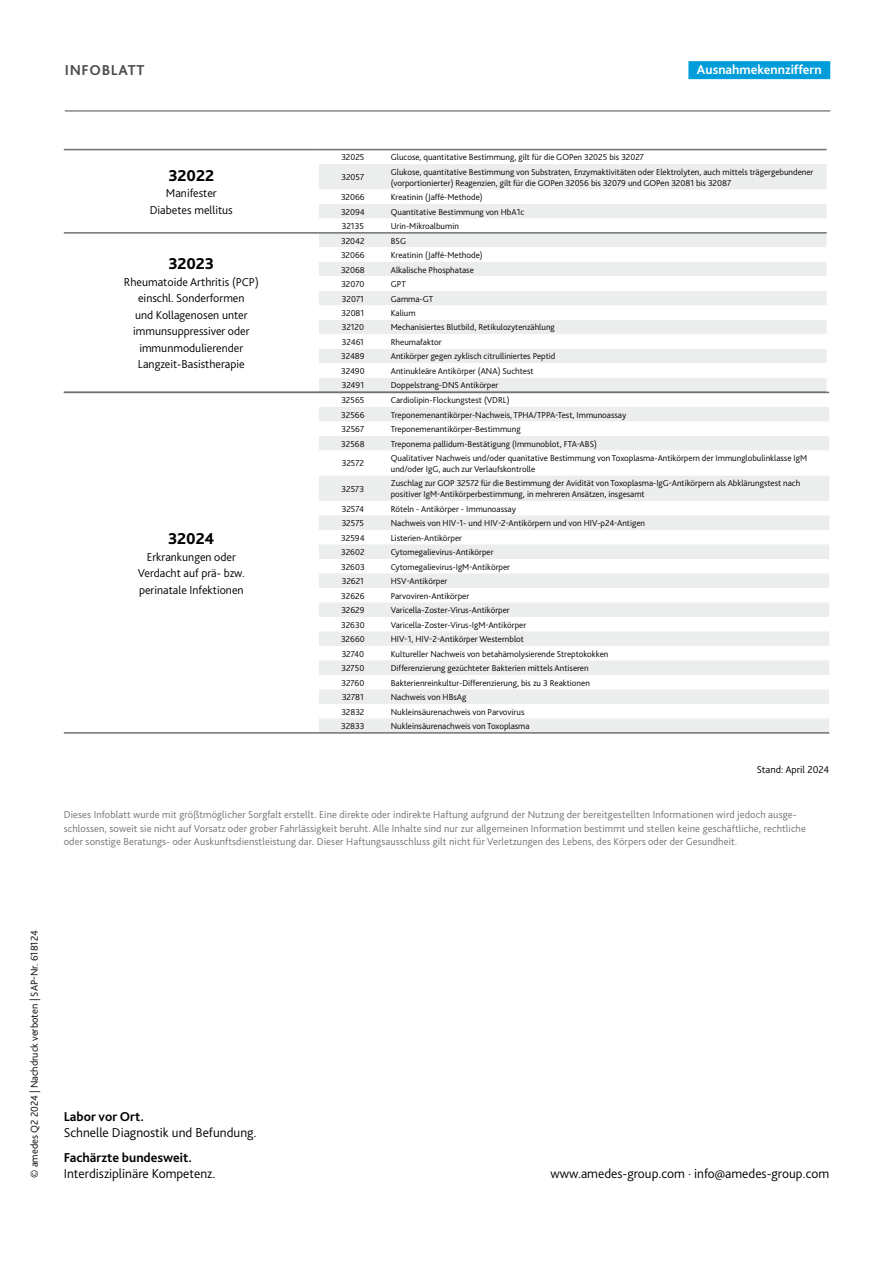
<style>
.page{position:relative;width:893px;height:1263px;background:#fff}
.page>*{position:absolute;margin:0;border:0;box-sizing:border-box;transform-origin:0 0}
.t1{font:800 16.5px "Bliss Pro";color:#000}
.t2{font:700 15px "Bliss Pro";letter-spacing:.045em;color:#4b4b4d}
.t3{font:300 13.5px "Bliss Pro";color:#000}
.t4{font:700 13.5px "Bliss Pro";color:#000}
.t5{font:700 13.5px "Bliss Pro";color:#fff}
.t6{font:300 12px/16.5px "Bliss Pro";color:#000;text-align:center}
.t7{font:300 10.5px/13.5px "Bliss Pro";letter-spacing:.01em;color:#707172}
.t8{font:300 10.5px "Bliss Pro";color:#000}
.t9{font:300 9px/10.8px "Bliss Pro";color:#000}
</style>
<div class="page">
<hr style="left:65px;top:111px;width:765px;height:1px;background:#4b4b4d">
<div style="left:688px;top:61px;width:142px;height:18px;background:#009ddb"></div>
<svg style="left:319px;top:164px;width:508px;height:54px"></svg>
<div style="left:319px;top:234px;width:508px;height:158px;background:#eceded"></div>
<svg style="left:319px;top:247px;width:508px;height:131px"></svg>
<hr style="left:64px;top:149px;width:255px;height:1px;background:#707172">
<hr style="left:64px;top:232px;width:255px;height:2px;background:#707172">
<hr style="left:319px;top:149px;width:68px;height:1px;background:#707172">
<hr style="left:387px;top:149px;width:440px;height:1px;background:#707172">
<hr style="left:319px;top:232px;width:68px;height:2px;background:#707172">
<hr style="left:387px;top:232px;width:440px;height:2px;background:#707172">
<svg style="left:319px;top:407px;width:510px;height:325px;fill:#f4f4f4"></svg>
<svg style="left:319px;top:515px;width:510px;height:102px;fill:#eceded"></svg>
<hr style="left:64px;top:392px;width:255px;height:1px;background:#707172">
<hr style="left:64px;top:732px;width:255px;height:2px;background:#707172">
<hr style="left:319px;top:732px;width:68px;height:2px;background:#707172">
<hr style="left:387px;top:732px;width:442px;height:2px;background:#707172">
<hr style="left:319px;top:392px;width:68px;height:1px;background:#707172">
<hr style="left:387px;top:392px;width:442px;height:1px;background:#707172">
<h2 class="t2" style="left:65px;top:61px;width:81px">INFOBLATT</h2>
<h3 class="t5" style="left:697px;top:61px;width:126px">Ausnahmekennziffern</h3>
<h1 class="t1" style="left:169px;top:165px;width:47px">32022</h1>
<h3 class="t6" style="left:150px;top:185px;width:84px">Manifester<br>Diabetes mellitus</h3>
<h1 class="t1" style="left:168px;top:254px;width:47px">32023</h1>
<h3 class="t6" style="left:124px;top:274px;width:136px">Rheumatoide Arthritis (PCP) einschl. Sonderformen<br>und Kollagenosen unter immunsuppressiver oder immunmodulierender<br>Langzeit-Basistherapie</h3>
<h1 class="t1" style="left:168px;top:528px;width:48px">32024</h1>
<h3 class="t6" style="left:138px;top:548px;width:109px">Erkrankungen oder<br>Verdacht auf prä- bzw. perinatale Infektionen</h3>
<p class="t9" style="left:341px;top:152px;width:25px">32025</p>
<p class="t9" style="left:391px;top:152px;width:255px">Glucose, quantitative Bestimmung, gilt für die GOPen 32025 bis 32027</p>
<p class="t9" style="left:342px;top:172px;width:24px">32057</p>
<p class="t9" style="left:391px;top:166px;width:424px">Glukose, quantitative Bestimmung von Substraten, Enzymaktivitäten oder Elektrolyten, auch mittels trägergebundener (vorportionierter) Reagenzien, gilt für die GOPen 32056 bis 32079 und GOPen 32081 bis 32087</p>
<p class="t9" style="left:341px;top:192px;width:25px">32066</p>
<p class="t9" style="left:391px;top:192px;width:93px">Kreatinin (Jaffé-Methode)</p>
<p class="t9" style="left:341px;top:206px;width:25px">32094</p>
<p class="t9" style="left:391px;top:206px;width:135px">Quantitative Bestimmung von HbA1c</p>
<p class="t9" style="left:342px;top:221px;width:24px">32135</p>
<p class="t9" style="left:391px;top:221px;width:70px">Urin-Mikroalbumin</p>
<p class="t9" style="left:341px;top:235px;width:25px">32042</p>
<p class="t9" style="left:391px;top:235px;width:17px">BSG</p>
<p class="t9" style="left:341px;top:250px;width:25px">32066</p>
<p class="t9" style="left:391px;top:250px;width:93px">Kreatinin (Jaffé-Methode)</p>
<p class="t9" style="left:341px;top:264px;width:25px">32068</p>
<p class="t9" style="left:391px;top:264px;width:85px">Alkalische Phosphatase</p>
<p class="t9" style="left:341px;top:279px;width:25px">32070</p>
<p class="t9" style="left:391px;top:279px;width:17px">GPT</p>
<p class="t9" style="left:342px;top:293px;width:23px">32071</p>
<p class="t9" style="left:391px;top:293px;width:44px">Gamma-GT</p>
<p class="t9" style="left:342px;top:308px;width:24px">32081</p>
<p class="t9" style="left:391px;top:308px;width:26px">Kalium</p>
<p class="t9" style="left:342px;top:322px;width:24px">32120</p>
<p class="t9" style="left:391px;top:322px;width:166px">Mechanisiertes Blutbild, Retikulozytenzählung</p>
<p class="t9" style="left:342px;top:337px;width:23px">32461</p>
<p class="t9" style="left:391px;top:337px;width:52px">Rheumafaktor</p>
<p class="t9" style="left:341px;top:351px;width:25px">32489</p>
<p class="t9" style="left:391px;top:351px;width:166px">Antikörper gegen zyklisch citrulliniertes Peptid</p>
<p class="t9" style="left:341px;top:366px;width:25px">32490</p>
<p class="t9" style="left:391px;top:366px;width:144px">Antinukleäre Antikörper (ANA) Suchtest</p>
<p class="t9" style="left:342px;top:380px;width:24px">32491</p>
<p class="t9" style="left:391px;top:380px;width:109px">Doppelstrang-DNS Antikörper</p>
<p class="t9" style="left:341px;top:395px;width:24px">32565</p>
<p class="t9" style="left:391px;top:395px;width:120px">Cardiolipin-Flockungstest (VDRL)</p>
<p class="t9" style="left:341px;top:409px;width:25px">32566</p>
<p class="t9" style="left:391px;top:409px;width:237px">Treponemenantikörper-Nachweis, TPHA/TPPA-Test, Immunoassay</p>
<p class="t9" style="left:342px;top:424px;width:24px">32567</p>
<p class="t9" style="left:391px;top:424px;width:131px">Treponemenantikörper-Bestimmung</p>
<p class="t9" style="left:341px;top:438px;width:25px">32568</p>
<p class="t9" style="left:391px;top:438px;width:208px">Treponema pallidum-Bestätigung (Immunoblot, FTA-ABS)</p>
<p class="t9" style="left:342px;top:458px;width:24px">32572</p>
<p class="t9" style="left:391px;top:453px;width:418px">Qualitativer Nachweis und/oder quanitative Bestimmung von Toxoplasma-Antikörpern der Immunglobulinklasse IgM und/oder IgG, auch zur Verlaufskontrolle</p>
<p class="t9" style="left:342px;top:483px;width:24px">32573</p>
<p class="t9" style="left:391px;top:478px;width:411px">Zuschlag zur GOP 32572 für die Bestimmung der Avidität von Toxoplasma-IgG-Antikörpern als Abklärungstest nach positiver IgM-Antikörperbestimmung, in mehreren Ansätzen, insgesamt</p>
<p class="t9" style="left:342px;top:503px;width:24px">32574</p>
<p class="t9" style="left:391px;top:503px;width:127px">Röteln - Antikörper - Immunoassay</p>
<p class="t9" style="left:342px;top:518px;width:24px">32575</p>
<p class="t9" style="left:391px;top:518px;width:256px">Nachweis von HIV-1- und HIV-2-Antikörpern und von HIV-p24-Antigen</p>
<p class="t9" style="left:341px;top:532px;width:25px">32594</p>
<p class="t9" style="left:391px;top:532px;width:73px">Listerien-Antikörper</p>
<p class="t9" style="left:341px;top:547px;width:25px">32602</p>
<p class="t9" style="left:391px;top:547px;width:104px">Cytomegalievirus-Antikörper</p>
<p class="t9" style="left:341px;top:561px;width:25px">32603</p>
<p class="t9" style="left:391px;top:561px;width:121px">Cytomegalievirus-IgM-Antikörper</p>
<p class="t9" style="left:342px;top:576px;width:24px">32621</p>
<p class="t9" style="left:391px;top:576px;width:58px">HSV-Antikörper</p>
<p class="t9" style="left:341px;top:590px;width:25px">32626</p>
<p class="t9" style="left:391px;top:590px;width:80px">Parvoviren-Antikörper</p>
<p class="t9" style="left:341px;top:605px;width:25px">32629</p>
<p class="t9" style="left:391px;top:605px;width:120px">Varicella-Zoster-Virus-Antikörper</p>
<p class="t9" style="left:341px;top:619px;width:25px">32630</p>
<p class="t9" style="left:391px;top:619px;width:137px">Varicella-Zoster-Virus-IgM-Antikörper</p>
<p class="t9" style="left:341px;top:634px;width:25px">32660</p>
<p class="t9" style="left:391px;top:634px;width:135px">HIV-1, HIV-2-Antikörper Westernblot</p>
<p class="t9" style="left:342px;top:648px;width:24px">32740</p>
<p class="t9" style="left:391px;top:648px;width:219px">Kultureller Nachweis von betahämolysierende Streptokokken</p>
<p class="t9" style="left:342px;top:663px;width:24px">32750</p>
<p class="t9" style="left:391px;top:663px;width:199px">Differenzierung gezüchteter Bakterien mittels Antiseren</p>
<p class="t9" style="left:342px;top:677px;width:24px">32760</p>
<p class="t9" style="left:391px;top:677px;width:201px">Bakterienreinkultur-Differenzierung, bis zu 3 Reaktionen</p>
<p class="t9" style="left:342px;top:692px;width:23px">32781</p>
<p class="t9" style="left:391px;top:692px;width:77px">Nachweis von HBsAg</p>
<p class="t9" style="left:341px;top:706px;width:25px">32832</p>
<p class="t9" style="left:391px;top:706px;width:135px">Nukleinsäurenachweis von Parvovirus</p>
<p class="t9" style="left:341px;top:721px;width:25px">32833</p>
<p class="t9" style="left:391px;top:721px;width:140px">Nukleinsäurenachweis von Toxoplasma</p>
<p class="t8" style="left:757px;top:763px;width:74px">Stand: April 2024</p>
<p class="t7" style="left:64px;top:808px;width:744px">Dieses Infoblatt wurde mit größtmöglicher Sorgfalt erstellt. Eine direkte oder indirekte Haftung aufgrund der Nutzung der bereitgestellten Informationen wird jedoch ausge&shy;schlossen, soweit sie nicht auf Vorsatz oder grober Fahrlässigkeit beruht. Alle Inhalte sind nur zur allgemeinen Information bestimmt und stellen keine geschäftliche, rechtliche oder sonstige Beratungs- oder Auskunftsdienstleistung dar. Dieser Haftungsausschluss gilt nicht für Verletzungen des Lebens, des Körpers oder der Gesundheit.</p>
<p class="t8" style="left:28px;top:1178px;width:249px;rotate:-90deg">© amedes Q2 2024 | Nachdruck verboten | SAP-Nr. 618124</p>
<h3 class="t4" style="left:64px;top:1108px;width:82px">Labor vor Ort.</h3>
<h3 class="t3" style="left:64px;top:1124px;width:194px">Schnelle Diagnostik und Befundung.</h3>
<h3 class="t4" style="left:64px;top:1149px;width:130px">Fachärzte bundesweit.</h3>
<h3 class="t3" style="left:64px;top:1165px;width:153px">Interdisziplinäre Kompetenz.</h3>
<h3 class="t3" style="left:550px;top:1165px;width:280px">www.amedes-group.com · info@amedes-group.com</h3>
</div>
